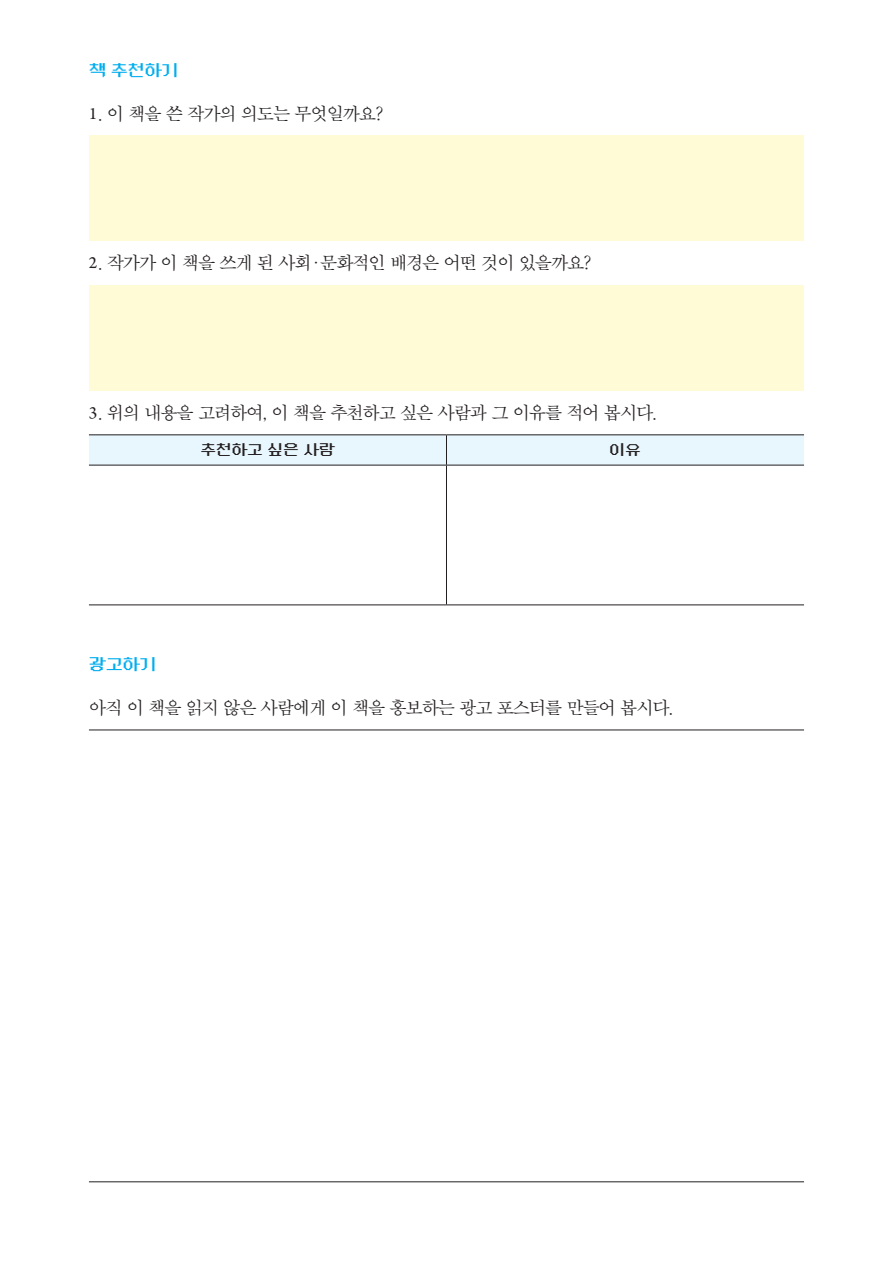
<style>
.page{position:relative;width:893px;height:1263px;background:#fff}
.page>*{position:absolute;margin:0;border:0;box-sizing:border-box;transform-origin:0 0}
.t1{font:18px "SMSS Myung Jo 10 Std";letter-spacing:-.105em;color:#231f20}
.t2{font:17.25px "Neo Dunggeunmo Pro";letter-spacing:-.02em;color:#00aeef}
.t3{font:15.75px "Neo Dunggeunmo Pro";letter-spacing:-.01em;color:#231f20}
.s1{font-family:"Arno Pro"}
</style>
<div class="page">
<div style="left:89px;top:135px;width:715px;height:106px;background:#fffbd6"></div>
<div style="left:89px;top:285px;width:715px;height:105px;background:#fffbd6"></div>
<div style="left:89px;top:435px;width:715px;height:30px;background:#e8f6fd"></div>
<hr style="left:89px;top:434px;width:357px;height:1px;background:#231f20">
<hr style="left:446px;top:434px;width:358px;height:1px;background:#231f20">
<hr style="left:89px;top:465px;width:357px;height:1px;background:#231f20">
<hr style="left:446px;top:465px;width:358px;height:1px;background:#231f20">
<hr style="left:89px;top:604px;width:357px;height:1px;background:#231f20">
<hr style="left:446px;top:604px;width:358px;height:1px;background:#231f20">
<hr style="left:446px;top:435px;width:1px;height:30px;background:#231f20">
<hr style="left:446px;top:465px;width:1px;height:139px;background:#231f20">
<hr style="left:89px;top:729px;width:715px;height:1px;background:#231f20">
<hr style="left:89px;top:1181px;width:715px;height:1px;background:#231f20">
<p class="t2" style="left:89px;top:62px;width:91px">책 추천하기</p>
<p class="t1" style="left:89px;top:104px;width:297px"><span class="s1">1</span>. 이 책을 쓴 작가의 의도는 무엇일까요?</p>
<p class="t1" style="left:89px;top:254px;width:505px"><span class="s1">2</span>. 작가가 이 책을 쓰게 된 사회·문화적인 배경은 어떤 것이 있을까요?</p>
<p class="t1" style="left:89px;top:403px;width:570px"><span class="s1">3</span>. 위의 내용을 고려하여, 이 책을 추천하고 싶은 사람과 그 이유를 적어 봅시다.</p>
<p class="t3" style="left:200px;top:442px;width:136px">추천하고 싶은 사람</p>
<p class="t3" style="left:610px;top:442px;width:33px">이유</p>
<p class="t2" style="left:89px;top:656px;width:69px">광고하기</p>
<p class="t1" style="left:89px;top:698px;width:586px">아직 이 책을 읽지 않은 사람에게 이 책을 홍보하는 광고 포스터를 만들어 봅시다.</p>
</div>
